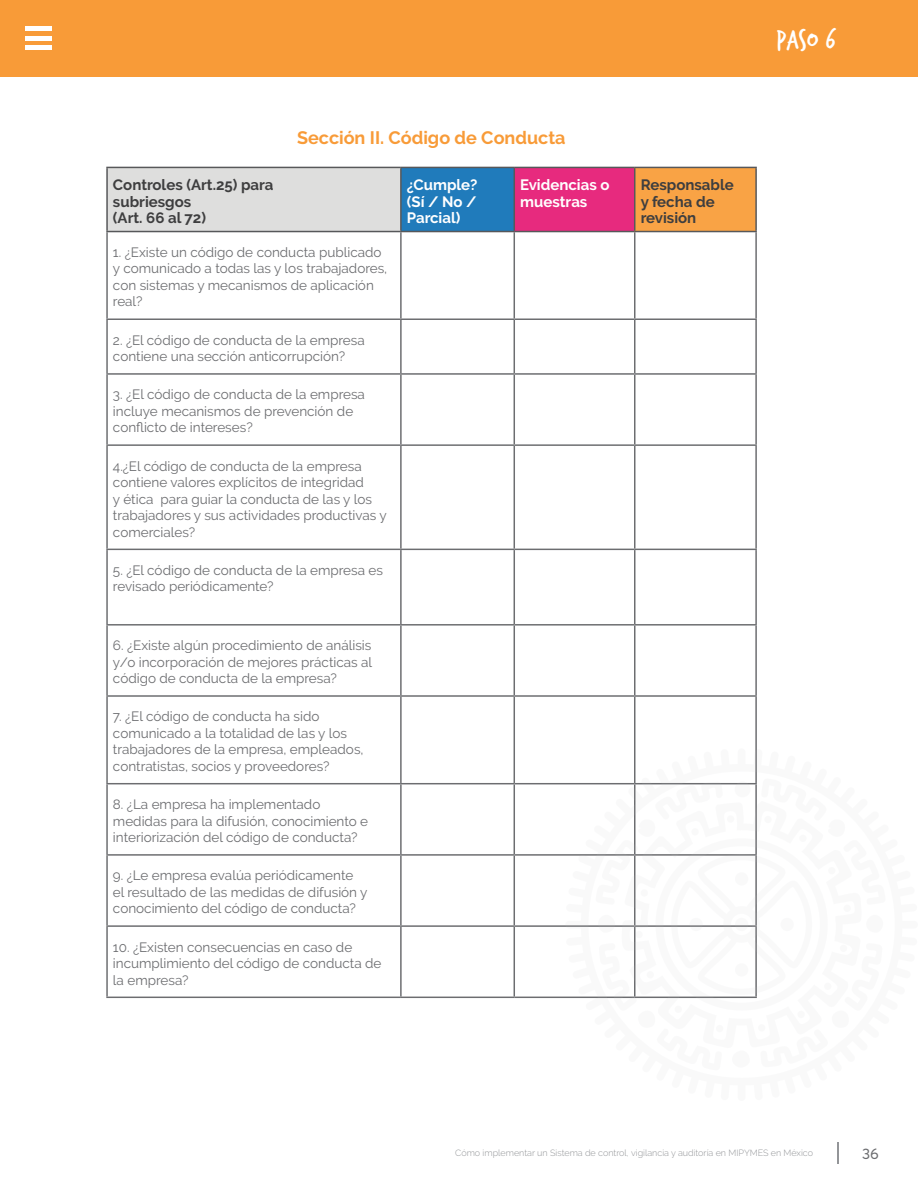
<style>
.page{position:relative;width:918px;height:1188px;background:#fff}
.page>*{position:absolute;margin:0;border:0;box-sizing:border-box;transform-origin:0 0}
.t1{font:30px "Trash Hand";color:#fff}
.t2{font:700 18px "Raleway";color:#f89b38}
.t3{font:700 15px/16.5px "Raleway";color:#3e3e3f}
.t4{font:700 15px/16.5px "Raleway";color:#fff;text-align:justify}
.t5{font:15px "Averta";color:#6c6d70}
.t6{font:13.5px/16.5px "Raleway";color:#6c6d70}
.t7{font:300 9px "Raleway";color:#939598}
</style>
<div class="page">
<svg style="left:837px;top:1142px;width:1px;height:22px"></svg>
<div style="left:0;top:0;width:918px;height:77px;background:#f89b38"></div>
<div style="left:26px;top:26px;width:26px;height:5px;background:#fff"></div>
<hr style="left:26px;top:46px;width:26px;height:4px;background:#fff">
<div style="left:26px;top:36px;width:26px;height:5px;background:#fff"></div>
<div style="left:107px;top:167px;width:294px;height:65px;background:#dededd"></div>
<div style="left:401px;top:167px;width:113px;height:65px;background:#207bbb"></div>
<div style="left:514px;top:167px;width:121px;height:65px;background:#e72a7e"></div>
<div style="left:635px;top:167px;width:121px;height:65px;background:#f9a345"></div>
<hr style="left:514px;top:168px;width:1px;height:63px;background:#57585a">
<hr style="left:634px;top:168px;width:1px;height:63px;background:#57585a">
<hr style="left:106px;top:232px;width:2px;height:87px;background:#6c6d70">
<hr style="left:400px;top:232px;width:2px;height:87px;background:#6c6d70">
<hr style="left:514px;top:232px;width:1px;height:87px;background:#6c6d70">
<hr style="left:634px;top:232px;width:1px;height:87px;background:#6c6d70">
<hr style="left:106px;top:319px;width:295px;height:1px;background:#6c6d70">
<hr style="left:106px;top:320px;width:2px;height:53px;background:#6c6d70">
<hr style="left:401px;top:319px;width:113px;height:1px;background:#6c6d70">
<hr style="left:400px;top:320px;width:2px;height:53px;background:#6c6d70">
<hr style="left:514px;top:319px;width:121px;height:1px;background:#6c6d70">
<hr style="left:514px;top:320px;width:1px;height:53px;background:#6c6d70">
<hr style="left:635px;top:319px;width:122px;height:1px;background:#6c6d70">
<hr style="left:634px;top:320px;width:1px;height:53px;background:#6c6d70">
<hr style="left:106px;top:373px;width:295px;height:2px;background:#6c6d70">
<hr style="left:106px;top:375px;width:2px;height:69px;background:#6c6d70">
<hr style="left:401px;top:373px;width:113px;height:2px;background:#6c6d70">
<hr style="left:400px;top:375px;width:2px;height:69px;background:#6c6d70">
<hr style="left:514px;top:373px;width:121px;height:2px;background:#6c6d70">
<hr style="left:514px;top:375px;width:1px;height:69px;background:#6c6d70">
<hr style="left:635px;top:373px;width:122px;height:2px;background:#6c6d70">
<hr style="left:634px;top:375px;width:1px;height:69px;background:#6c6d70">
<hr style="left:106px;top:444px;width:295px;height:2px;background:#6c6d70">
<hr style="left:106px;top:446px;width:2px;height:103px;background:#6c6d70">
<hr style="left:401px;top:444px;width:113px;height:2px;background:#6c6d70">
<hr style="left:400px;top:446px;width:2px;height:103px;background:#6c6d70">
<hr style="left:514px;top:444px;width:121px;height:2px;background:#6c6d70">
<hr style="left:514px;top:446px;width:1px;height:103px;background:#6c6d70">
<hr style="left:635px;top:444px;width:122px;height:2px;background:#6c6d70">
<hr style="left:634px;top:446px;width:1px;height:103px;background:#6c6d70">
<hr style="left:106px;top:549px;width:295px;height:1px;background:#6c6d70">
<hr style="left:106px;top:550px;width:2px;height:74px;background:#6c6d70">
<hr style="left:401px;top:549px;width:113px;height:1px;background:#6c6d70">
<hr style="left:400px;top:550px;width:2px;height:74px;background:#6c6d70">
<hr style="left:514px;top:549px;width:121px;height:1px;background:#6c6d70">
<hr style="left:514px;top:550px;width:1px;height:74px;background:#6c6d70">
<hr style="left:635px;top:549px;width:122px;height:1px;background:#6c6d70">
<hr style="left:634px;top:550px;width:1px;height:74px;background:#6c6d70">
<hr style="left:106px;top:624px;width:295px;height:2px;background:#6c6d70">
<hr style="left:106px;top:626px;width:2px;height:69px;background:#6c6d70">
<hr style="left:401px;top:624px;width:113px;height:2px;background:#6c6d70">
<hr style="left:400px;top:626px;width:2px;height:69px;background:#6c6d70">
<hr style="left:514px;top:624px;width:121px;height:2px;background:#6c6d70">
<hr style="left:514px;top:626px;width:1px;height:69px;background:#6c6d70">
<hr style="left:635px;top:624px;width:122px;height:2px;background:#6c6d70">
<hr style="left:634px;top:626px;width:1px;height:69px;background:#6c6d70">
<hr style="left:106px;top:695px;width:295px;height:2px;background:#6c6d70">
<hr style="left:106px;top:697px;width:2px;height:86px;background:#6c6d70">
<hr style="left:401px;top:695px;width:113px;height:2px;background:#6c6d70">
<hr style="left:400px;top:697px;width:2px;height:86px;background:#6c6d70">
<hr style="left:514px;top:695px;width:121px;height:2px;background:#6c6d70">
<hr style="left:514px;top:697px;width:1px;height:86px;background:#6c6d70">
<hr style="left:635px;top:695px;width:122px;height:2px;background:#6c6d70">
<hr style="left:634px;top:697px;width:1px;height:86px;background:#6c6d70">
<hr style="left:106px;top:783px;width:295px;height:1px;background:#6c6d70">
<hr style="left:106px;top:784px;width:2px;height:70px;background:#6c6d70">
<hr style="left:401px;top:783px;width:113px;height:1px;background:#6c6d70">
<hr style="left:400px;top:784px;width:2px;height:70px;background:#6c6d70">
<hr style="left:514px;top:783px;width:121px;height:1px;background:#6c6d70">
<hr style="left:514px;top:784px;width:1px;height:70px;background:#6c6d70">
<hr style="left:106px;top:854px;width:295px;height:2px;background:#6c6d70">
<hr style="left:106px;top:856px;width:2px;height:69px;background:#6c6d70">
<hr style="left:401px;top:854px;width:113px;height:2px;background:#6c6d70">
<hr style="left:400px;top:856px;width:2px;height:69px;background:#6c6d70">
<hr style="left:514px;top:854px;width:121px;height:2px;background:#6c6d70">
<hr style="left:514px;top:856px;width:1px;height:69px;background:#6c6d70">
<hr style="left:106px;top:925px;width:295px;height:2px;background:#6c6d70">
<hr style="left:106px;top:927px;width:2px;height:70px;background:#6c6d70">
<hr style="left:401px;top:925px;width:113px;height:2px;background:#6c6d70">
<hr style="left:400px;top:927px;width:2px;height:70px;background:#6c6d70">
<hr style="left:514px;top:925px;width:121px;height:2px;background:#6c6d70">
<hr style="left:514px;top:927px;width:1px;height:70px;background:#6c6d70">
<hr style="left:106px;top:997px;width:295px;height:1px;background:#6c6d70">
<hr style="left:755px;top:232px;width:2px;height:87px;background:#6c6d70">
<hr style="left:755px;top:320px;width:2px;height:53px;background:#6c6d70">
<hr style="left:755px;top:375px;width:2px;height:69px;background:#6c6d70">
<hr style="left:755px;top:446px;width:2px;height:103px;background:#6c6d70">
<hr style="left:755px;top:550px;width:2px;height:74px;background:#6c6d70">
<hr style="left:755px;top:626px;width:2px;height:69px;background:#6c6d70">
<hr style="left:755px;top:697px;width:2px;height:86px;background:#6c6d70">
<hr style="left:401px;top:997px;width:113px;height:1px;background:#6c6d70">
<hr style="left:514px;top:997px;width:121px;height:1px;background:#6c6d70">
<hr style="left:401px;top:167px;width:113px;height:1px;background:#57585a">
<hr style="left:514px;top:167px;width:121px;height:1px;background:#57585a">
<hr style="left:635px;top:167px;width:122px;height:1px;background:#57585a">
<hr style="left:401px;top:231px;width:113px;height:1px;background:#57585a">
<hr style="left:514px;top:231px;width:121px;height:1px;background:#57585a">
<hr style="left:635px;top:231px;width:122px;height:1px;background:#57585a">
<hr style="left:755px;top:168px;width:2px;height:63px;background:#57585a">
<hr style="left:106px;top:167px;width:295px;height:1px;background:#57585a">
<hr style="left:106px;top:231px;width:295px;height:1px;background:#57585a">
<hr style="left:106px;top:168px;width:2px;height:63px;background:#57585a">
<hr style="left:400px;top:168px;width:2px;height:63px;background:#57585a">
<svg style="left:565px;top:748px;width:192px;height:251px"></svg>
<h2 class="t2" style="left:297px;top:128px;width:270px">Sección II. Código de Conducta</h2>
<p class="t3" style="left:113px;top:177px;width:162px">Controles (Art.25) para subriesgos<br>(Art. 66 al 72)</p>
<p class="t4" style="left:407px;top:177px;width:72px">¿Cumple? (Sí / No / Parcial)</p>
<p class="t4" style="left:520px;top:177px;width:91px">Evidencias o muestras</p>
<p class="t3" style="left:641px;top:177px;width:95px">Responsable y fecha de revisión</p>
<p class="t6" style="left:113px;top:244px;width:276px">1. ¿Existe un código de conducta publicado y comunicado a todas las y los trabajadores, con sistemas y mecanismos de aplicación real?</p>
<p class="t6" style="left:113px;top:332px;width:253px">2. ¿El código de conducta de la empresa contiene una sección anticorrupción?</p>
<p class="t6" style="left:113px;top:386px;width:253px">3. ¿El código de conducta de la empresa incluye mecanismos de prevención de conflicto de intereses?</p>
<p class="t6" style="left:113px;top:458px;width:275px">4.¿El código de conducta de la empresa contiene valores explícitos de integridad<br>y ética para guiar la conducta de las y los trabajadores y sus actividades productivas y comerciales?</p>
<p class="t6" style="left:113px;top:562px;width:272px">5. ¿El código de conducta de la empresa es revisado periódicamente?</p>
<p class="t6" style="left:113px;top:637px;width:261px;text-align:justify">6. ¿Existe algún procedimiento de análisis y/o incorporación de mejores prácticas al código de conducta de la empresa?</p>
<p class="t6" style="left:113px;top:708px;width:252px">7. ¿El código de conducta ha sido comunicado a la totalidad de las y los trabajadores de la empresa, empleados, contratistas, socios y proveedores?</p>
<p class="t6" style="left:113px;top:796px;width:257px">8. ¿La empresa ha implementado medidas para la difusión, conocimiento e interiorización del código de conducta?</p>
<p class="t6" style="left:113px;top:867px;width:256px">9. ¿Le empresa evalúa periódicamente el resultado de las medidas de difusión y conocimiento del código de conducta?</p>
<p class="t6" style="left:113px;top:938px;width:270px">10. ¿Existen consecuencias en caso de incumplimiento del código de conducta de la empresa?</p>
<h1 class="t1" style="left:776px;top:25px;width:61px">PASO 6</h1>
<p class="t7" style="left:455px;top:1148px;width:359px">Cómo implementar un Sistema de control, vigilancia y auditoría en MIPYMES en México</p>
<p class="t5" style="left:862px;top:1144px;width:18px">36</p>
</div>
